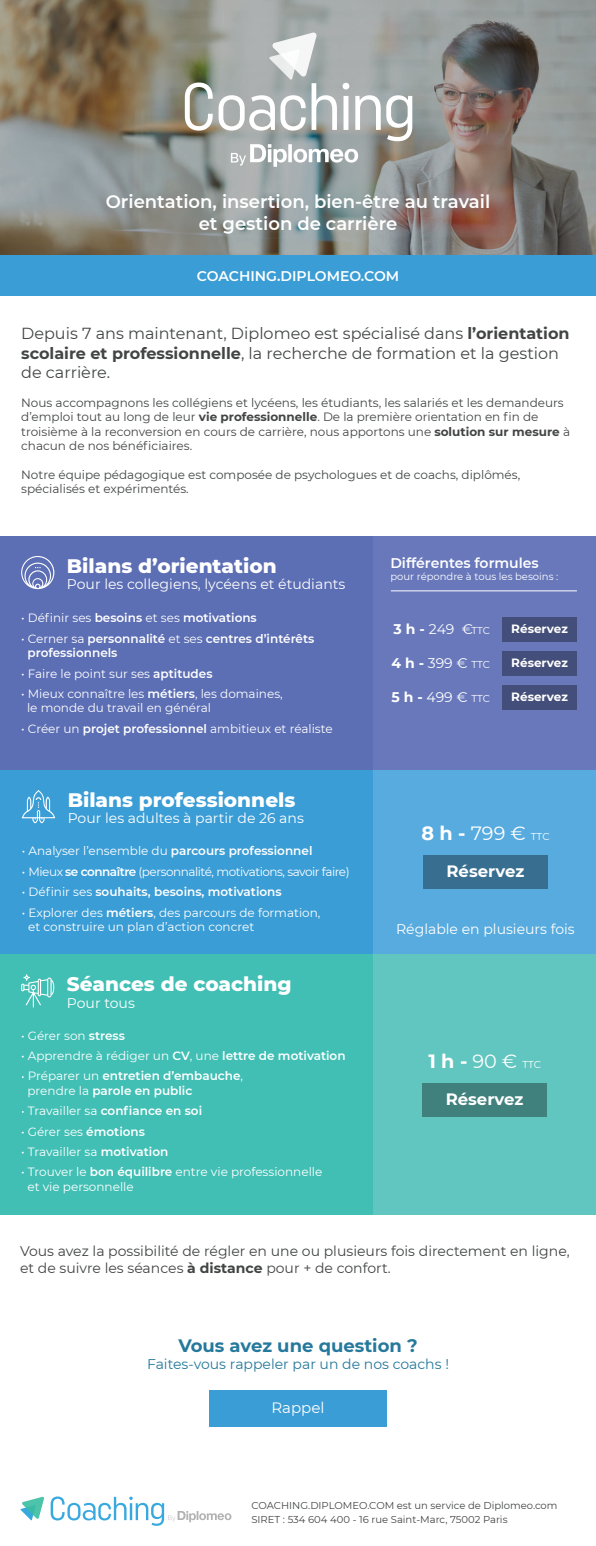
<style>
.page{position:relative;width:596px;height:1546px;background:#fff}
.page>*{position:absolute;margin:0;border:0;box-sizing:border-box;transform-origin:0 0}
.t1{font:800 20px "Montserrat";color:#fff}
.t2{font:19.2px "Montserrat";color:#fff}
.t3{font:700 19.2px "Montserrat";color:#fff}
.t4{font:600 18px/21.6px "Montserrat";color:#fff;text-align:center}
.t5{font:700 18px "Montserrat";color:#26799c}
.t6{font:700 16.4px "Montserrat";color:#fff}
.t7{font:16px/19.2px "Montserrat";color:#434545}
.t8{font:15px "Montserrat";color:#fff}
.t9{font:14px "Montserrat";color:#fff}
.t10{font:14px/16.8px "Montserrat";color:#434445}
.t11{font:600 14px "Montserrat";color:#fff}
.t12{font:14px "Montserrat";color:#26799c}
.t13{font:12px/14.4px "Montserrat";color:#fff}
.t14{font:12px/14.4px "Montserrat";color:#434545}
.t15{font:600 12px/20.4px "Montserrat";color:#fff}
.t16{font:12px "Montserrat";letter-spacing:-.04em;color:#fff}
.t17{font:700 12px "Montserrat";color:#fff}
.t18{font:10px/14px "Montserrat";color:#434445}
.t19{font:10px "Montserrat";color:#fff}
.s1{font-weight:700}
.s2{font-weight:400}
.s3{font-weight:600}
.s4{font-size:10px}
.s5{font-weight:400;font-size:10px}
</style>
<div class="page">
<svg style="left:0;top:0;width:595px;height:256px;background:#87857e"></svg>
<div style="left:209px;top:1390px;width:177px;height:37px;background:#3a9dd6"></div>
<div style="left:0;top:536px;width:373px;height:234px;background:#5c6eb4"></div>
<svg style="left:21px;top:556px;width:33px;height:33px"></svg>
<div style="left:373px;top:536px;width:222px;height:234px;background:#6878bb"></div>
<div style="left:502px;top:617px;width:74px;height:24px;background:#444e7a"></div>
<div style="left:502px;top:651px;width:74px;height:24px;background:#444e7a"></div>
<div style="left:502px;top:685px;width:74px;height:25px;background:#444e7a"></div>
<hr style="left:390px;top:591px;width:186px;height:1px;background:#fff">
<div style="left:0;top:770px;width:373px;height:184px;background:#3a9dd6"></div>
<div style="left:373px;top:770px;width:222px;height:184px;background:#57abdf"></div>
<div style="left:423px;top:855px;width:124px;height:33px;background:#386f91"></div>
<div style="left:0;top:954px;width:373px;height:260px;background:#41bfb4"></div>
<div style="left:373px;top:954px;width:222px;height:260px;background:#62c6c0"></div>
<div style="left:422px;top:1083px;width:124px;height:33px;background:#40817d"></div>
<svg style="left:185px;top:33px;width:227px;height:134px;background:#adb2af"></svg>
<svg style="left:22px;top:790px;width:33px;height:33px"></svg>
<svg style="left:21px;top:974px;width:33px;height:33px"></svg>
<svg style="left:20px;top:1496px;width:211px;height:30px"></svg>
<div style="left:0;top:256px;width:595px;height:40px;background:#3a9dd6"></div>
<h3 class="t4" style="left:106px;top:190px;width:385px">Orientation, insertion, bien-être au travail et gestion de carrière</h3>
<p class="t11" style="left:197px;top:266px;width:204px">COACHING.DIPLOMEO.COM</p>
<h3 class="t7" style="left:21px;top:324px;width:549px">Depuis 7 ans maintenant, Diplomeo est spécialisé dans <span class="s1">l’orientation scolaire et professionnelle</span>, la recherche de formation et la gestion de carrière.</h3>
<p class="t14" style="left:21px;top:395px;width:550px">Nous accompagnons les collégiens et lycéens, les étudiants, les salariés et les demandeurs d’emploi tout au long de leur <span class="s1">vie professionnelle</span>. De la première orientation en fin de troisième à la reconversion en cours de carrière, nous apportons une <span class="s1">solution sur mesure</span> à chacun de nos bénéficiaires.</p>
<p class="t14" style="left:21px;top:467px;width:500px">Notre équipe pédagogique est composée de psychologues et de coachs, diplômés, spécialisés et expérimentés.</p>
<h1 class="t1" style="left:67px;top:551px;width:211px">Bilans d’orientation</h1>
<p class="t9" style="left:67px;top:575px;width:280px">Pour les collegiens, lycéens et étudiants</p>
<p class="t15" style="left:21px;top:607px;width:237px"><span class="s2">• Définir ses</span> besoins <span class="s2">et ses</span> motivations</p>
<p class="t15" style="left:27px;top:631px;width:288px;line-height:14.4px;text-indent:-6px"><span class="s2">• Cerner sa</span> personnalité <span class="s2">et ses</span> centres d’intérêts professionnels</p>
<p class="t13" style="left:21px;top:666px;width:193px">• Faire le point sur ses <span class="s3">aptitudes</span></p>
<p class="t13" style="left:27px;top:686px;width:257px;text-indent:-6px">• Mieux connaître les <span class="s3">métiers</span>, les domaines, le monde du travail en général</p>
<p class="t13" style="left:21px;top:721px;width:313px">• Créer un <span class="s3">projet professionnel</span> ambitieux et réaliste</p>
<h1 class="t1" style="left:68px;top:785px;width:229px">Bilans professionnels</h1>
<p class="t9" style="left:68px;top:809px;width:237px">Pour les adultes à partir de 26 ans</p>
<p class="t13" style="left:22px;top:844px;width:292px">• Analyser l’ensemble du <span class="s3">parcours professionnel</span></p>
<p class="t16" style="left:22px;top:863px;width:329px">• Mieux <span class="s3">se connaître</span> (personnalité, motivations, savoir faire)</p>
<p class="t15" style="left:22px;top:881px;width:261px"><span class="s2">• Définir ses</span> souhaits, besoins, motivations</p>
<p class="t13" style="left:28px;top:905px;width:293px;text-indent:-6px">• Explorer des <span class="s3">métiers</span>, des parcours de formation, et construire un plan d’action concret</p>
<h1 class="t1" style="left:67px;top:969px;width:226px">Séances de coaching</h1>
<p class="t9" style="left:67px;top:993px;width:69px">Pour tous</p>
<p class="t13" style="left:21px;top:1028px;width:105px">• Gérer son <span class="s3">stress</span></p>
<p class="t15" style="left:28px;top:1045px;width:319px;text-indent:-7px"><span class="s2">• Apprendre à rédiger un</span> CV<span class="s2">, une</span> lettre de motivation<br><span class="s2">Préparer un</span> entretien d’embauche<span class="s2">,</span></p>
<p class="t15" style="left:27px;top:1080px;width:176px"><span class="s2">prendre la</span> parole en public<br><span class="s2">Travailler sa</span> confiance en soi</p>
<p class="t13" style="left:21px;top:1124px;width:125px">• Gérer ses <span class="s3">émotions</span></p>
<p class="t13" style="left:21px;top:1144px;width:149px">• Travailler sa <span class="s3">motivation</span></p>
<p class="t13" style="left:27px;top:1164px;width:296px;text-indent:-6px">• Trouver le <span class="s3">bon équilibre</span> entre vie professionnelle et vie personnelle</p>
<p class="t11" style="left:390px;top:553px;width:150px">Différentes formules</p>
<p class="t19" style="left:390px;top:569px;width:169px">pour répondre à tous les besoins :</p>
<p class="t9" style="left:393px;top:619px;width:98px"><span class="s1">3 h -</span> 249 € <span class="s4">TTC</span></p>
<p class="t9" style="left:391px;top:653px;width:100px"><span class="s1">4 h -</span> 399 € <span class="s4">TTC</span></p>
<p class="t9" style="left:391px;top:687px;width:100px"><span class="s1">5 h -</span> 499 € <span class="s4">TTC</span></p>
<p class="t17" style="left:511px;top:620px;width:58px">Réservez</p>
<p class="t17" style="left:511px;top:654px;width:58px">Réservez</p>
<p class="t17" style="left:511px;top:688px;width:58px">Réservez</p>
<h2 class="t2" style="left:421px;top:820px;width:129px"><span class="s1">8 h -</span> 799 € <span class="s4">TTC</span></h2>
<h3 class="t6" style="left:446px;top:859px;width:79px">Réservez</h3>
<p class="t9" style="left:396px;top:920px;width:180px">Réglable en plusieurs fois</p>
<h2 class="t3" style="left:428px;top:1047px;width:114px">1 h - <span class="s2">90 €</span> <span class="s5">TTC</span></h2>
<h3 class="t6" style="left:445px;top:1087px;width:79px">Réservez</h3>
<p class="t10" style="left:20px;top:1242px;width:551px">Vous avez la possibilité de régler en une ou plusieurs fois directement en ligne, et de suivre les séances <span class="s1">à distance</span> pour + de confort.</p>
<h3 class="t5" style="left:178px;top:1333px;width:241px">Vous avez une question ?</h3>
<p class="t12" style="left:147px;top:1354px;width:303px">Faites-vous rappeler par un de nos coachs !</p>
<p class="t8" style="left:271px;top:1398px;width:55px">Rappel</p>
<p class="t18" style="left:251px;top:1497px;width:307px">COACHING.DIPLOMEO.COM est un service de Diplomeo.com<br>SIRET : 534 604 400 - 16 rue Saint-Marc, 75002 Paris</p>
</div>
